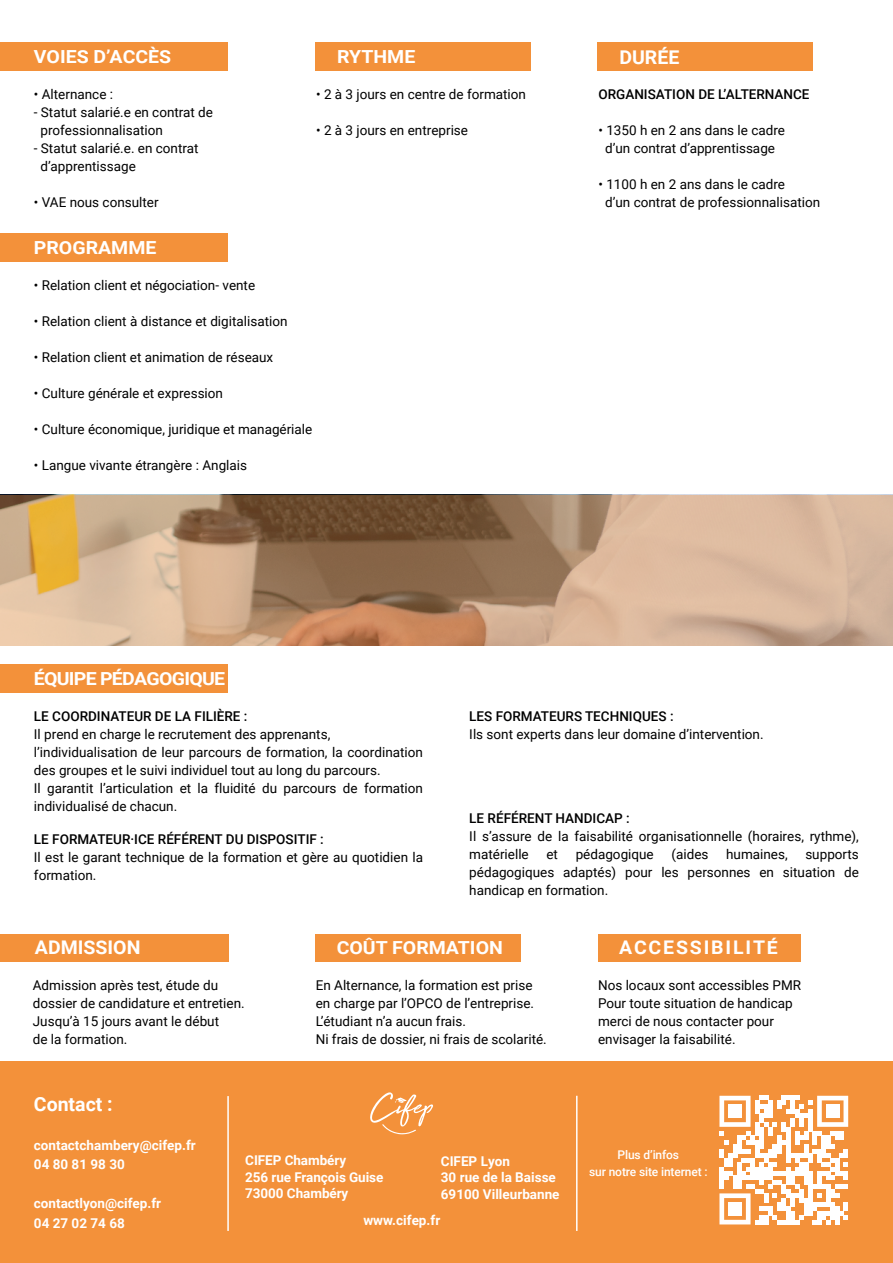
<style>
.page{position:relative;width:893px;height:1263px;background:#fff}
.page>*{position:absolute;margin:0;border:0;box-sizing:border-box;transform-origin:0 0}
.t1{font:700 19.5px "Roboto";color:#fff}
.t2{font:700 18.9px "Roboto";color:#fff}
.t3{font:700 18.75px "Roboto";letter-spacing:.095em;color:#fff;scale:1.04 1}
.t4{font:700 18.75px "Roboto";color:#fff;scale:1.04 1}
.t5{font:700 18px "Roboto";color:#fff;scale:1.08 1}
.t6{font:700 18px "Roboto";letter-spacing:-.04em;color:#fff;scale:1.08 1}
.t7{font:13.5px/18px "Roboto";color:#000001}
.t8{font:700 13.5px/16.5px "Roboto";color:#fff}
.t9{font:500 13.5px "Roboto";color:#000001}
.t10{font:500 12px/16.5px "Roboto";letter-spacing:-.01em;color:#fff;text-align:center}
.s1{font-size:18px}
</style>
<div class="page">
<div style="left:0;top:664px;width:227px;height:28px;background:#f3913a"></div>
<div style="left:0;top:934px;width:228px;height:27px;background:#f3913a"></div>
<div style="left:598px;top:934px;width:203px;height:27px;background:#f3913a"></div>
<div style="left:316px;top:934px;width:205px;height:27px;background:#f3913a"></div>
<div style="left:0;top:1062px;width:893px;height:201px;background:#f3913a"></div>
<div style="left:0;top:42px;width:227px;height:29px;background:#f3913a"></div>
<div style="left:316px;top:42px;width:215px;height:29px;background:#f3913a"></div>
<div style="left:598px;top:42px;width:215px;height:29px;background:#f3913a"></div>
<div style="left:0;top:233px;width:227px;height:28px;background:#f3913a"></div>
<svg style="left:370px;top:1092px;width:63px;height:42px"></svg>
<hr style="left:227px;top:1096px;width:2px;height:135px;background:#fff">
<hr style="left:576px;top:1096px;width:2px;height:135px;background:#fff">
<svg style="left:0;top:495px;width:893px;height:150px;background:#be9a7a"></svg>
<svg style="left:719px;top:1096px;width:129px;height:128px"></svg>
<div style="left:728px;top:1105px;width:14px;height:13px;background:#fff"></div>
<div style="left:826px;top:1105px;width:13px;height:13px;background:#fff"></div>
<div style="left:728px;top:1202px;width:14px;height:13px;background:#fff"></div>
<h3 class="t5" style="left:34px;top:44px;width:129px">VOIES D’ACCÈS</h3>
<p class="t7" style="left:34px;top:85px;width:81px">• Alternance :</p>
<p class="t7" style="left:41px;top:103px;width:174px;text-indent:-7px">- Statut salarié.e en contrat de professionnalisation</p>
<p class="t7" style="left:41px;top:139px;width:159px;text-indent:-7px">- Statut salarié.e. en contrat d’apprentissage</p>
<p class="t7" style="left:34px;top:193px;width:126px">• VAE nous consulter</p>
<h3 class="t5" style="left:337px;top:44px;width:74px">RYTHME</h3>
<p class="t7" style="left:316px;top:85px;width:211px">• 2 à 3 jours en centre de formation</p>
<p class="t7" style="left:316px;top:121px;width:153px">• 2 à 3 jours en entreprise</p>
<h3 class="t5" style="left:34px;top:235px;width:115px">PROGRAMME</h3>
<p class="t7" style="left:34px;top:276px;width:223px">• Relation client et négociation- vente</p>
<p class="t7" style="left:34px;top:312px;width:255px">• Relation client à distance et digitalisation</p>
<p class="t7" style="left:34px;top:348px;width:241px">• Relation client et animation de réseaux</p>
<p class="t7" style="left:34px;top:384px;width:191px">• Culture générale et expression</p>
<p class="t7" style="left:34px;top:420px;width:280px">• Culture économique, juridique et managériale</p>
<p class="t7" style="left:34px;top:456px;width:215px">• Langue vivante étrangère : Anglais</p>
<h2 class="t2" style="left:619px;top:44px;width:61px">DURÉE</h2>
<p class="t9" style="left:598px;top:85px;width:213px">ORGANISATION DE L’ALTERNANCE</p>
<p class="t7" style="left:598px;top:121px;width:188px;text-align:center">• 1350 h en 2 ans dans le cadre d’un contrat d’apprentissage</p>
<p class="t7" style="left:605px;top:175px;width:217px;text-indent:-7px">• 1100 h en 2 ans dans le cadre<br>d’un contrat de professionnalisation</p>
<h3 class="t6" style="left:34px;top:666px;width:179px">ÉQUIPE PÉDAGOGIQUE</h3>
<p class="t9" style="left:34px;top:707px;width:215px">LE COORDINATEUR DE LA FILIÈRE :</p>
<p class="t7" style="left:34px;top:725px;width:391px">Il prend en charge le recrutement des apprenants, l’individualisation de leur parcours de formation, la coordination des groupes et le suivi individuel tout au long du parcours.<br>Il garantit l’articulation et la fluidité du parcours de formation individualisé de chacun.</p>
<p class="t9" style="left:34px;top:830px;width:291px">LE FORMATEUR·ICE RÉFÉRENT DU DISPOSITIF :</p>
<p class="t7" style="left:34px;top:848px;width:391px">Il est le garant technique de la formation et gère au quotidien la formation.</p>
<p class="t9" style="left:469px;top:707px;width:206px">LES FORMATEURS TECHNIQUES :</p>
<p class="t7" style="left:469px;top:725px;width:296px">Ils sont experts dans leur domaine d’intervention.</p>
<p class="t9" style="left:469px;top:809px;width:162px">LE RÉFÉRENT HANDICAP :</p>
<p class="t7" style="left:469px;top:827px;width:391px">Il s’assure de la faisabilité organisationnelle (horaires, rythme), matérielle</p>
<p class="t7" style="left:546px;top:845px;width:13px">et</p>
<p class="t7" style="left:576px;top:845px;width:80px">pédagogique</p>
<p class="t7" style="left:671px;top:845px;width:38px">(aides</p>
<p class="t7" style="left:726px;top:845px;width:63px">humaines,</p>
<p class="t7" style="left:469px;top:845px;width:391px;text-align:justify;text-indent:336px">supports pédagogiques adaptés) pour les personnes en situation de handicap en formation.</p>
<h3 class="t4" style="left:35px;top:934px;width:103px">ADMISSION</h3>
<h3 class="t5" style="left:337px;top:935px;width:155px">COÛT FORMATION</h3>
<h3 class="t3" style="left:619px;top:934px;width:154px">ACCESSIBILIT<span class="s1">É</span></h3>
<p class="t7" style="left:33px;top:976px;width:213px">Admission après test, étude du dossier de candidature et entretien.<br>Jusqu’à 15 jours avant le début<br>de la formation.</p>
<p class="t7" style="left:316px;top:976px;width:233px">En Alternance, la formation est prise en charge par l’OPCO de l’entreprise.<br>L’étudiant n’a aucun frais.<br>Ni frais de dossier, ni frais de scolarité.</p>
<p class="t7" style="left:598px;top:976px;width:205px">Nos locaux sont accessibles PMR<br>Pour toute situation de handicap merci de nous contacter pour envisager la faisabilité.</p>
<h1 class="t1" style="left:34px;top:1090px;width:80px">Contact :</h1>
<p class="t8" style="left:34px;top:1135px;width:163px;line-height:19.5px">contactchambery@cifep.fr<br>04 80 81 98 30</p>
<p class="t8" style="left:34px;top:1193px;width:129px;line-height:19.5px">contactlyon@cifep.fr<br>04 27 02 74 68</p>
<p class="t8" style="left:245px;top:1152px;width:140px">CIFEP Chambéry<br>256 rue François Guise<br>73000 Chambéry</p>
<p class="t8" style="left:441px;top:1152px;width:120px">CIFEP Lyon<br>30 rue de la Baisse<br>69100 Villeurbanne</p>
<p class="t8" style="left:363px;top:1211px;width:78px">www.cifep.fr</p>
<p class="t10" style="left:589px;top:1146px;width:120px">Plus d’infos<br>sur notre site internet :</p>
</div>
